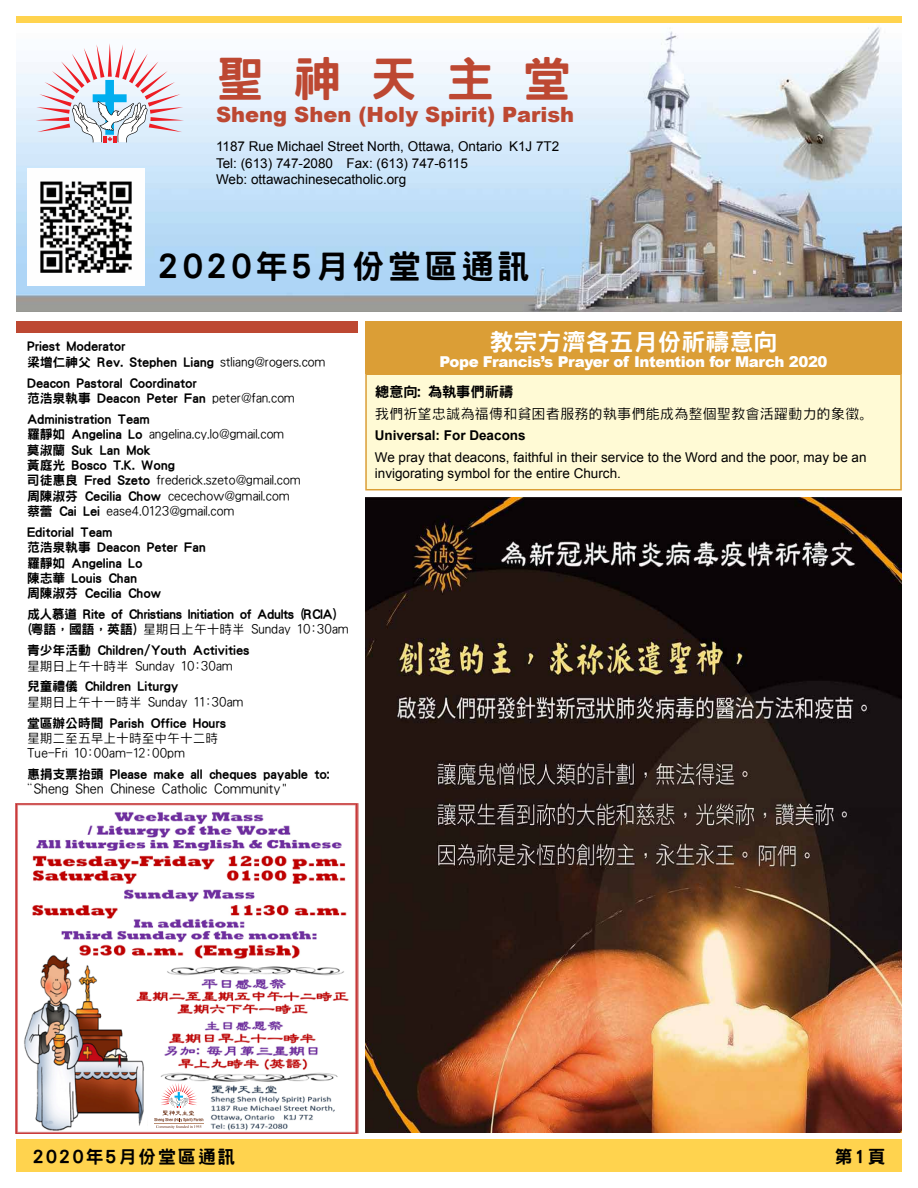
<style>
.page{position:relative;width:918px;height:1188px;background:#fff}
.page>*{position:absolute;margin:0;border:0;box-sizing:border-box;transform-origin:0 0}
.t1{font:800 48px "Han Wang Hei";letter-spacing:.6em;color:#bd4832}
.t2{font:800 33px "Han Wang Hei";letter-spacing:.1em;color:#000}
.t3{font:800 24px "Han Wang Hei";color:#fff}
.t4{font:900 21px "Arial";color:#bd4832}
.t5{font:800 18px "Han Wang Hei";letter-spacing:.1em;color:#000}
.t6{font:900 15px "Arial";letter-spacing:-.025em;color:#fff}
.t7{font:300 14.25px "Han Wang Hei";color:#000}
.t8{font:800 14.25px "Han Wang Hei";color:#000}
.t9{font:13.5px/16.2px "Arial";color:#000}
.t10{font:300 13.5px "Han Wang Hei";color:#000}
.t11{font:700 13.5px "Arial";color:#000}
.t12{font:800 12.75px/15.5px "Han Wang Hei";color:#000}
.t13{font:300 12.75px/15.5px "Han Wang Hei";color:#000}
.t14{font:800 12.75px/15.5px "Han Wang Hei";letter-spacing:-.025em;color:#000}
.s1{font-weight:300}
</style>
<div class="page">
<div style="left:16px;top:1139px;width:886px;height:33px;background:#ffd34e"></div>
<img style="left:16px;top:27px;width:886px;height:284px">
<svg style="left:36px;top:43px;width:148px;height:100px"></svg>
<div style="left:16px;top:321px;width:341px;height:12px;background:#bd4832"></div>
<img style="left:15px;top:803px;width:343px;height:331px">
<div style="left:148px;top:1082px;width:62px;height:48px;background:#fff"></div>
<hr style="left:154px;top:1123px;width:50px;height:1px;background:#ba8e72">
<svg style="left:154px;top:1083px;width:49px;height:46px"></svg>
<img style="left:27px;top:168px;width:117px;height:117px">
<div style="left:16px;top:16px;width:886px;height:7px;background:#ffd34e"></div>
<div style="left:366px;top:374px;width:535px;height:116px;background:#fffad5"></div>
<div style="left:365px;top:373px;width:537px;height:117px;border:2px solid #db9e36"></div>
<div style="left:365px;top:321px;width:537px;height:52px;background:#db9e36"></div>
<img style="left:365px;top:498px;width:537px;height:635px">
<h1 class="t1" style="left:216px;top:53px;width:357px">聖神天主堂</h1>
<h3 class="t4" style="left:216px;top:100px;width:360px">Sheng Shen (Holy Spirit) Parish</h3>
<p class="t9" style="left:216px;top:139px;width:345px">1187 Rue Michael Street North, Ottawa, Ontario K1J 7T2<br>Tel: (613) 747-2080 Fax: (613) 747-6115<br>Web: ottawachinesecatholic.org</p>
<h2 class="t2" style="left:158px;top:249px;width:374px">2020年5月份堂區通訊</h2>
<p class="t12" style="left:27px;top:339px;width:300px">Priest Moderator<br>梁增仁神父 Rev. Stephen Liang <span class="s1">stliang@rogers.com</span></p>
<p class="t12" style="left:27px;top:375px;width:269px">Deacon Pastoral Coordinator<br>范浩泉執事 Deacon Peter Fan <span class="s1">peter@fan.com</span></p>
<p class="t12" style="left:27px;top:411px;width:275px">Administration Team<br>羅靜如 Angelina Lo <span class="s1">angelina.cy.lo@gmail.com<br></span>莫淑蘭 Suk Lan Mok<br>黃庭光 Bosco T.K. Wong<br>司徒惠良 Fred Szeto <span class="s1">frederick.szeto@gmail.com</span>周陳淑芬 Cecilia Chow <span class="s1">cecechow@gmail.com</span>蔡蕾 Cai Lei <span class="s1">ease4.0123@gmail.com</span></p>
<p class="t12" style="left:27px;top:524px;width:180px">Editorial Team<br>范浩泉執事 Deacon Peter Fan羅靜如 Angelina Lo<br>陳志華 Louis Chan<br>周陳淑芬 Cecilia Chow</p>
<p class="t14" style="left:27px;top:607px;width:323px">成人慕道 Rite of Christians Initiation of Adults (RCIA)<br>(粵語，國語，英語) <span class="s1">星期日上午十時半 Sunday 10:30am</span></p>
<p class="t12" style="left:27px;top:643px;width:224px">青少年活動 Children/Youth Activities</p>
<p class="t13" style="left:27px;top:658px;width:207px">星期日上午十時半 Sunday 10:30am</p>
<p class="t12" style="left:27px;top:679px;width:153px">兒童禮儀 Children Liturgy</p>
<p class="t13" style="left:27px;top:694px;width:218px">星期日上午十一時半 Sunday 11:30am</p>
<p class="t12" style="left:27px;top:715px;width:201px">堂區辦公時間 Parish Office Hours</p>
<p class="t13" style="left:27px;top:730px;width:193px">星期二至五早上十時至中午十二時<br>Tue-Fri 10:00am-12:00pm</p>
<p class="t12" style="left:27px;top:767px;width:304px">惠捐支票抬頭 Please make all cheques payable to:</p>
<p class="t10" style="left:27px;top:782px;width:266px">“Sheng Shen Chinese Catholic Community”</p>
<h3 class="t3" style="left:490px;top:329px;width:289px">教宗方濟各五月份祈禱意向</h3>
<p class="t6" style="left:439px;top:351px;width:390px">Pope Francis’s Prayer of Intention for March 2020</p>
<p class="t8" style="left:375px;top:384px;width:140px">總意向: 為執事們祈禱</p>
<p class="t7" style="left:375px;top:407px;width:500px">我們祈望忠誠為福傳和貧困者服務的執事們能成為整個聖教會活躍動力的象徵。</p>
<p class="t11" style="left:375px;top:426px;width:152px">Universal: For Deacons</p>
<p class="t9" style="left:375px;top:449px;width:493px">We pray that deacons, faithful in their service to the Word and the poor, may be an invigorating symbol for the entire Church.</p>
<h3 class="t5" style="left:32px;top:1147px;width:205px">2020年5月份堂區通訊</h3>
<h3 class="t5" style="left:835px;top:1147px;width:53px">第1頁</h3>
</div>
